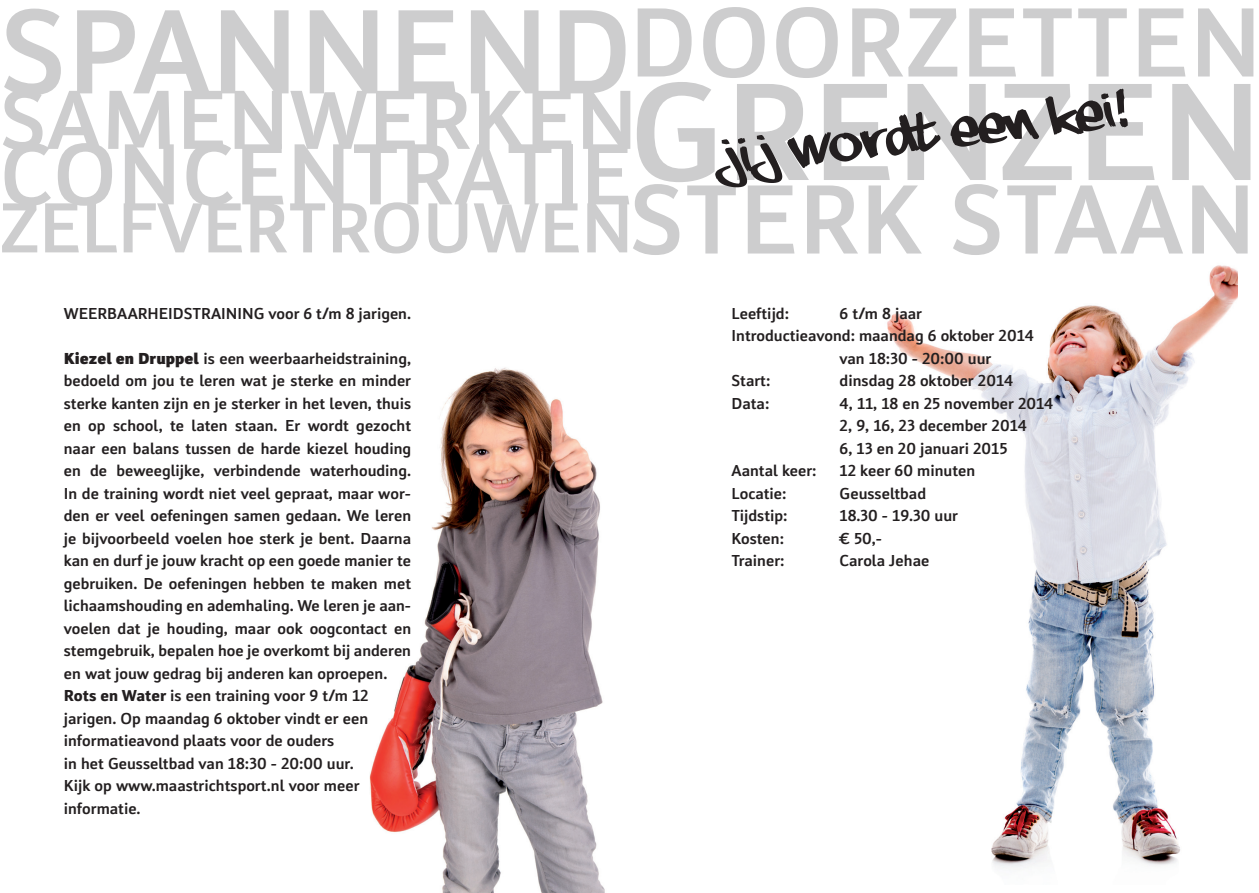
<style>
.page{position:relative;width:1259px;height:893px;background:#fff}
.page>*{position:absolute;margin:0;border:0;box-sizing:border-box;transform-origin:0 0}
.t1{font:500 144px "Insider";letter-spacing:.01em;color:#cdcdce}
.t2{font:500 124.5px "Insider";letter-spacing:.01em;color:#cdcdce}
.t3{font:500 102px "Insider";letter-spacing:.01em;color:#cdcdce}
.t4{font:500 90px "Insider";letter-spacing:.01em;color:#cdcdce}
.t5{font:500 87px "Insider";letter-spacing:.01em;color:#cdcdce}
.t6{font:500 73.5px "Insider";color:#cdcdce}
.t7{font:500 16.5px/22.5px "Insider";color:#231f20}
.s1{font-weight:900}
.s2{font-weight:700}
</style>
<div class="page">
<img style="left:887px;top:265px;width:350px;height:603px">
<img style="left:369px;top:367px;width:236px;height:526px">
<svg style="left:715px;top:89px;width:412px;height:98px"></svg>
<h3 class="t3" style="left:629px;top:-20px;width:633px">DOORZETTEN</h3>
<h1 class="t1" style="left:629px;top:44px;width:634px">GRENZEN</h1>
<h3 class="t3" style="left:629px;top:157px;width:628px">STERK STAAN</h3>
<h2 class="t2" style="left:0;top:-25px;width:633px">SPANNEND</h2>
<h3 class="t5" style="left:0;top:66px;width:639px">SAMENWERKEN</h3>
<h3 class="t4" style="left:0;top:119px;width:634px">CONCENTRATIE</h3>
<h3 class="t6" style="left:0;top:183px;width:634px">ZELFVERTROUWEN</h3>
<p class="t7" style="left:64px;top:302px;width:349px">WEERBAARHEIDSTRAINING voor 6 t/m 8 jarigen.</p>
<p class="t7" style="left:64px;top:347px;width:349px"><span class="s1">Kiezel en Druppel</span> is een weerbaarheidstraining, bedoeld om jou te leren wat je sterke en minder sterke kanten zijn en je sterker in het leven, thuis en op school, te laten staan. Er wordt gezocht naar een balans tussen de harde kiezel houding en de beweeglijke, verbindende waterhouding.<br>In de training wordt niet veel gepraat, maar wor&shy;den er veel oefeningen samen gedaan. We leren je bijvoorbeeld voelen hoe sterk je bent. Daarna kan en durf je jouw kracht op een goede manier te gebruiken. De oefeningen hebben te maken met lichaamshouding en ademhaling. We leren je aan&shy;voelen dat je houding, maar ook oogcontact en stemgebruik, bepalen hoe je overkomt bij anderen en wat jouw gedrag bij anderen kan oproepen.<br><span class="s2">Rots en Water</span> is een training voor 9 t/m 12 jarigen. Op maandag 6 oktober vindt er een informatieavond plaats voor de ouders<br>in het Geusseltbad van 18:30 - 20:00 uur.<br>Kijk op www.maastrichtsport.nl voor meer informatie.</p>
<p class="t7" style="left:731px;top:302px;width:59px">Leeftijd:</p>
<p class="t7" style="left:839px;top:302px;width:84px">6 t/m 8 jaar</p>
<p class="t7" style="left:731px;top:324px;width:304px">Introductieavond: maandag 6 oktober 2014</p>
<p class="t7" style="left:839px;top:347px;width:153px">van 18:30 - 20:00 uur</p>
<p class="t7" style="left:731px;top:369px;width:40px">Start:</p>
<p class="t7" style="left:839px;top:369px;width:175px">dinsdag 28 oktober 2014</p>
<p class="t7" style="left:731px;top:392px;width:39px">Data:</p>
<p class="t7" style="left:839px;top:392px;width:215px">4, 11, 18 en 25 november 2014<br>2, 9, 16, 23 december 2014<br>6, 13 en 20 januari 2015</p>
<p class="t7" style="left:731px;top:459px;width:86px">Aantal keer:</p>
<p class="t7" style="left:839px;top:459px;width:137px">12 keer 60 minuten</p>
<p class="t7" style="left:731px;top:482px;width:56px">Locatie:</p>
<p class="t7" style="left:839px;top:482px;width:88px">Geusseltbad</p>
<p class="t7" style="left:731px;top:504px;width:57px">Tijdstip:</p>
<p class="t7" style="left:839px;top:504px;width:120px">18.30 - 19.30 uur</p>
<p class="t7" style="left:731px;top:527px;width:54px">Kosten:</p>
<p class="t7" style="left:839px;top:527px;width:44px">€ 50,-</p>
<p class="t7" style="left:731px;top:549px;width:54px">Trainer:</p>
<p class="t7" style="left:839px;top:549px;width:91px">Carola Jehae</p>
</div>
